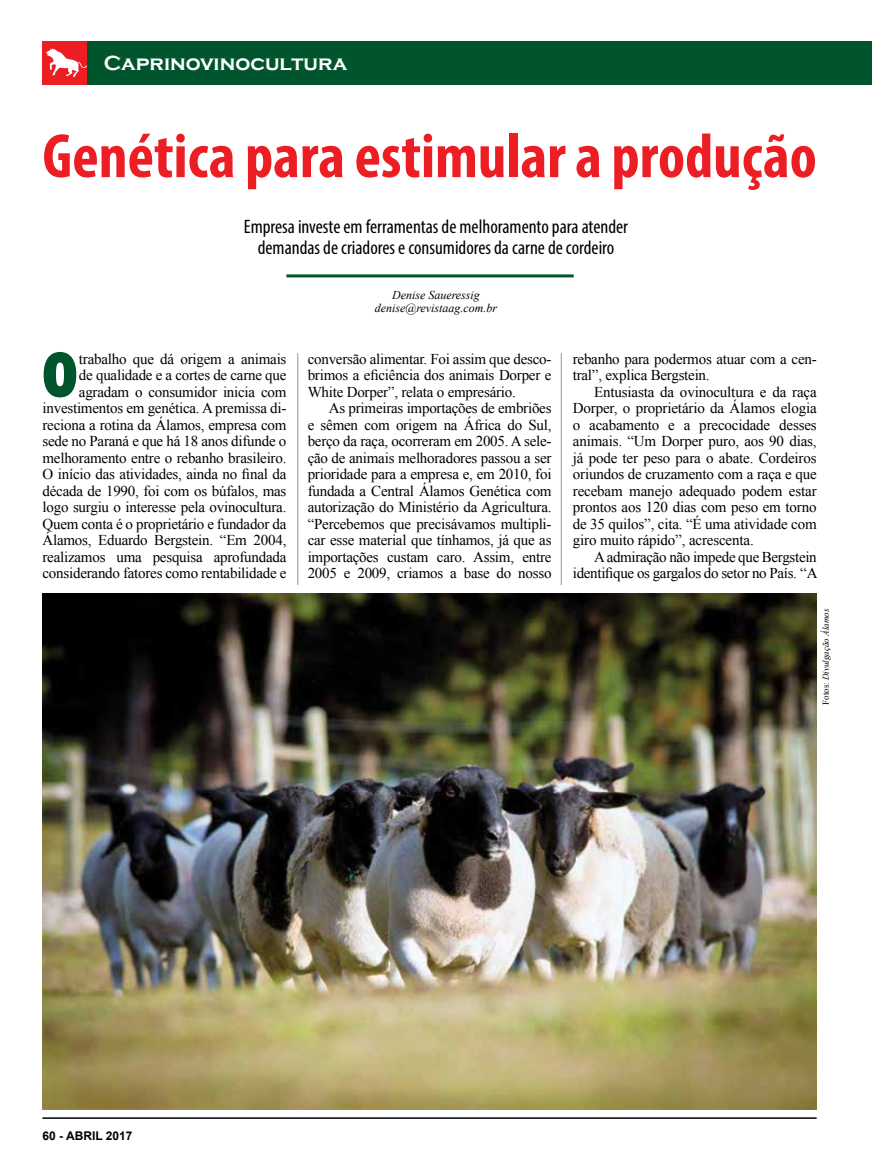
<style>
.page{position:relative;width:872px;height:1170px;background:#fff}
.page>*{position:absolute;margin:0;border:0;box-sizing:border-box;transform-origin:0 0}
.t1{font:700 condensed 63px "Myriad Pro";color:#ed1d24}
.t2{font:900 condensed 61.35px "Futura BT";color:#00552c}
.t3{font:700 21px "Copperplate Gothic";color:#fff}
.t4{font:condensed 19.5px/21px "Myriad Pro";color:#000;text-align:center}
.t5{font:15px/16.5px "Times New Roman";letter-spacing:-.015em;color:#000;text-align:justify}
.t6{font:italic 12px/13.5px "Times New Roman";color:#000;text-align:center}
.t7{font:700 12px "Arial";color:#000}
.t8{font:italic 9px "Times New Roman";color:#000}
.s1{font-style:normal}
</style>
<div class="page">
<hr style="left:42px;top:1117px;width:774px;height:1px;background:#000">
<div style="left:87px;top:41px;width:785px;height:44px;background:#00552c"></div>
<div style="left:43px;top:41px;width:44px;height:44px;background:#ed1d24"></div>
<svg style="left:46px;top:48px;width:41px;height:29px"></svg>
<hr style="left:286px;top:274px;width:287px;height:3px;background:#00552c">
<img style="left:43px;top:593px;width:773px;height:515px">
<hr style="left:561px;top:353px;width:1px;height:232px;background:#939598">
<hr style="left:297px;top:353px;width:1px;height:232px;background:#939598">
<h3 class="t3" style="left:104px;top:52px;width:245px">Caprinovinocultura</h3>
<h1 class="t1" style="left:43px;top:117px;width:775px">Genética para estimular a produção</h1>
<h3 class="t4" style="left:244px;top:216px;width:386px">Empresa investe em ferramentas de melhoramento para atender demandas de criadores e consumidores da carne de cordeiro</h3>
<p class="t6" style="left:375px;top:288px;width:124px">Denise Saueressig denise@revistaag.com.br</p>
<h2 class="t2" style="left:43px;top:337px;width:36px">O</h2>
<p class="t5" style="left:43px;top:350px;width:245px;text-align:right">trabalho que dá origem a animais<br>de qualidade e a cortes de carne que agradam o consumidor inicia com investimentos em genética. A premissa di&shy;reciona a rotina da Álamos, empresa com sede no Paraná e que há 18 anos difunde o melhoramento entre o rebanho brasileiro.<br>O início das atividades, ainda no final da década de 1990, foi com os búfalos, mas logo surgiu o interesse pela ovinocultura.<br>Quem conta é o proprietário e fundador da Álamos, Eduardo Bergstein. “Em 2004, realizamos uma pesquisa aprofundada considerando fatores como rentabilidade e</p>
<p class="t5" style="left:308px;top:350px;width:245px">conversão alimentar. Foi assim que desco&shy;brimos a eficiência dos animais Dorper e White Dorper”, relata o empresário.</p>
<p class="t5" style="left:308px;top:399px;width:245px;text-indent:21px">As primeiras importações de embriões e sêmen com origem na África do Sul, berço da raça, ocorreram em 2005. A sele&shy;ção de animais melhoradores passou a ser prioridade para a empresa e, em 2010, foi fundada a Central Álamos Genética com autorização do Ministério da Agricultura. “Percebemos que precisávamos multipli&shy;car esse material que tínhamos, já que as importações custam caro. Assim, entre 2005 e 2009, criamos a base do nosso</p>
<p class="t5" style="left:573px;top:350px;width:245px">rebanho para podermos atuar com a cen&shy;tral”, explica Bergstein.</p>
<p class="t5" style="left:573px;top:383px;width:245px;text-indent:21px">Entusiasta da ovinocultura e da raça Dorper, o proprietário da Álamos elogia o acabamento e a precocidade desses animais. “Um Dorper puro, aos 90 dias, já pode ter peso para o abate. Cordeiros oriundos de cruzamento com a raça e que recebam manejo adequado podem estar prontos aos 120 dias com peso em torno de 35 quilos”, cita. “É uma atividade com giro muito rápido”, acrescenta.</p>
<p class="t5" style="left:573px;top:548px;width:246px;text-align:right">A admiração não impede que Bergstein identifique os gargalos do setor no País. “A</p>
<p class="t8" style="left:819px;top:705px;width:98px;rotate:-90deg"><span class="s1">Fotos:</span> Divulgação Álamos</p>
<p class="t7" style="left:43px;top:1127px;width:92px">60 - ABRIL 2017</p>
</div>
